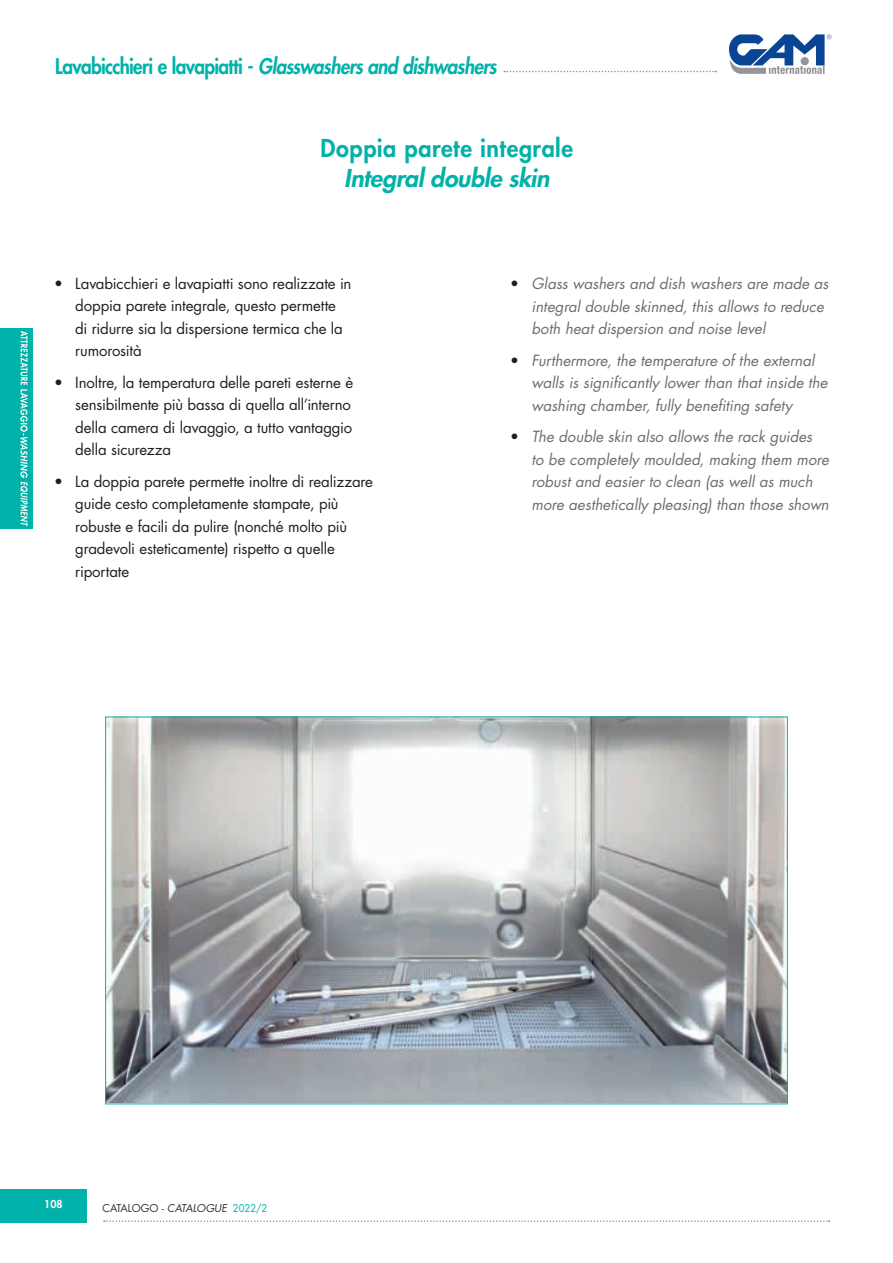
<style>
.page{position:relative;width:893px;height:1263px;background:#fff}
.page>*{position:absolute;margin:0;border:0;box-sizing:border-box;transform-origin:0 0}
.t1{font:800 24px "Futura";letter-spacing:.025em;color:#00b2a9}
.t2{font:italic 800 24px "Futura";letter-spacing:-.015em;color:#00b2a9}
.t3{font:italic 800 21px "Futura";letter-spacing:-.035em;color:#00b2a9;scale:.9 1}
.t4{font:15px/22.5px "Futura";letter-spacing:-.01em;color:#231f20}
.t5{font:italic 15px/22.5px "Futura";color:#6c6d70}
.t6{font:800 10.65px "Futura";color:#fff}
.t7{font:10.5px "Futura";color:#312f30}
.s1{font-style:normal}
.s2{font-style:normal;color:#231f20}
.s3{color:#00b2a9}
</style>
<div class="page">
<div style="left:0;top:1189px;width:86px;height:33px;background:#00b2a9"></div>
<div style="left:0;top:328px;width:33px;height:200px;background:#00b2a9"></div>
<svg style="left:104px;top:1220px;width:725px;height:2px"></svg>
<svg style="left:729px;top:34px;width:103px;height:40px"></svg>
<svg style="left:20px;top:331px;width:8px;height:195px"></svg>
<img style="left:107px;top:718px;width:679px;height:384px">
<svg style="left:504px;top:71px;width:212px;height:1px"></svg>
<p class="t3" style="left:55px;top:53px;width:492px"><span class="s1">Lavabicchieri e lavapiatti -</span> Glasswashers and dishwashers</p>
<p class="t1" style="left:321px;top:133px;width:254px">Doppia parete integrale</p>
<p class="t2" style="left:344px;top:163px;width:207px">Integral double skin</p>
<p class="t4" style="left:75px;top:272px;width:278px;text-indent:-21px">• Lavabicchieri e lavapiatti sono realizzate in doppia parete integrale, questo permette di ridurre sia la dispersione termica che la rumorosità</p>
<p class="t4" style="left:75px;top:371px;width:279px;text-indent:-21px">• Inoltre, la temperatura delle pareti esterne è sensibilmente più bassa di quella all’interno della camera di lavaggio, a tutto vantaggio della sicurezza</p>
<p class="t4" style="left:75px;top:470px;width:299px;text-indent:-21px">• La doppia parete permette inoltre di realizzare guide cesto completamente stampate, più robuste e facili da pulire (nonché molto più gradevoli esteticamente) rispetto a quelle riportate</p>
<p class="t5" style="left:531px;top:273px;width:298px;text-indent:-21px"><span class="s2">•</span> Glass washers and dish washers are made as integral double skinned, this allows to reduce both heat dispersion and noise level</p>
<p class="t5" style="left:531px;top:349px;width:298px;text-indent:-21px"><span class="s2">•</span> Furthermore, the temperature of the external walls is significantly lower than that inside the washing chamber, fully benefiting safety</p>
<p class="t5" style="left:531px;top:426px;width:299px;text-indent:-21px"><span class="s2">•</span> The double skin also allows the rack guides<br>to be completely moulded, making them more robust and easier to clean (as well as much more aesthetically pleasing) than those shown</p>
<p class="t6" style="left:44px;top:1197px;width:20px">108</p>
<p class="t7" style="left:102px;top:1200px;width:166px">CATALOGO - CATALOGUE <span class="s3">2022/2</span></p>
</div>
